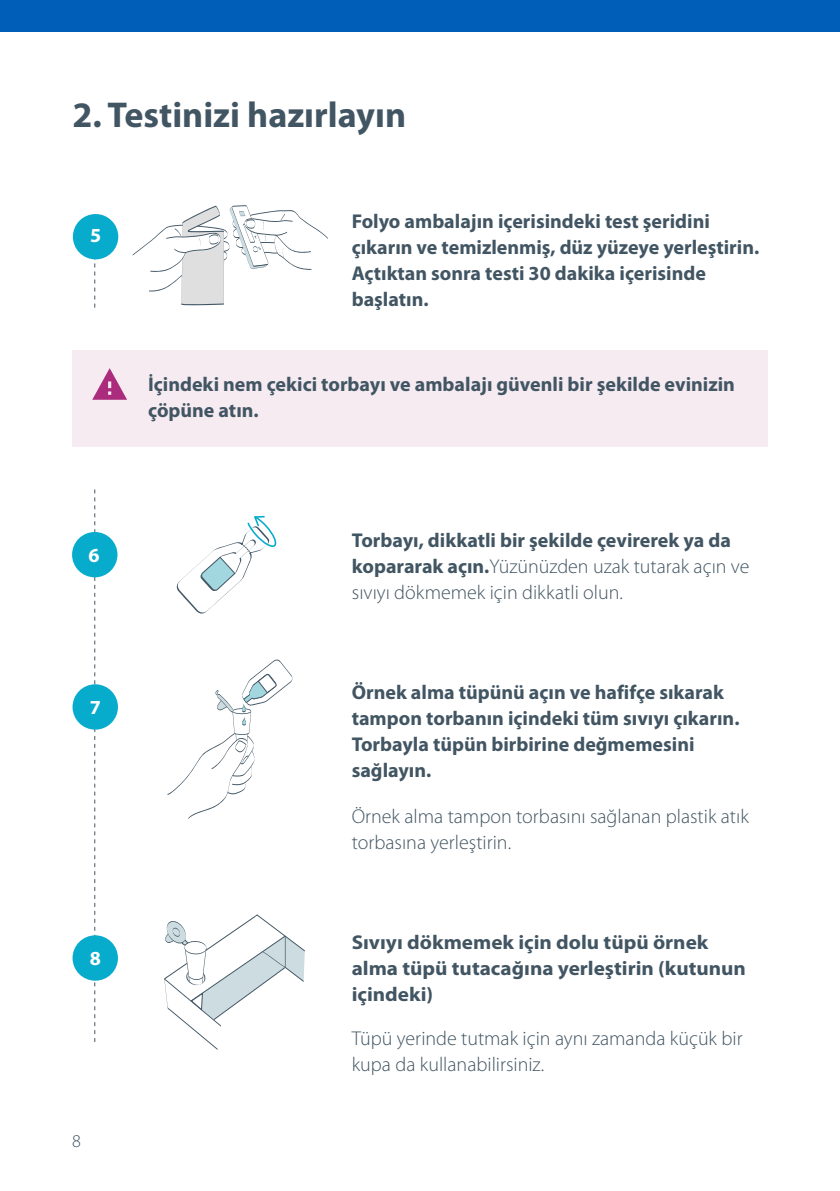
<style>
.page{position:relative;width:840px;height:1191px;background:#fff}
.page>*{position:absolute;margin:0;border:0;box-sizing:border-box;transform-origin:0 0}
.Heading_2__h2{font:700 36px "Myriad Pro";color:#425563}
.Paragraph_Black__p{font:300 20px/26px "Myriad Pro";color:#425563}
.Paragraph_Bold__p{font:700 20px/26px "Myriad Pro";color:#425563}
.Paragraph_Black__p-2{font:700 20px/26px "Myriad Pro";color:#425563}
.Paragraph_Bold__p-2{font:700 20px/26px "Myriad Pro";color:#425563;scale:1.06 1}
.Paragraph_White__p{font:700 20px "Myriad Pro";color:#fff}
.Page_number__p{font:300 18px "Myriad Pro";color:#425563}
.s1{font-weight:700}
</style>
<div class="page">
<svg style="left:94px;top:489px;width:1px;height:553px"></svg>
<svg style="left:94px;top:259px;width:1px;height:49px"></svg>
<div style="left:73px;top:214px;width:45px;height:45px;background:#07accd;border-radius:50%"></div>
<div style="left:72px;top:684px;width:46px;height:45px;background:#07accd;border-radius:50%"></div>
<div style="left:72px;top:935px;width:46px;height:45px;background:#07accd;border-radius:50%"></div>
<div style="left:72px;top:532px;width:45px;height:45px;background:#07accd;border-radius:50%"></div>
<svg style="left:132px;top:205px;width:196px;height:100px"></svg>
<div style="left:72px;top:350px;width:695px;height:96px;background:#f5ebf1"></div>
<svg style="left:92px;top:368px;width:35px;height:32px"></svg>
<svg style="left:176px;top:515px;width:101px;height:99px"></svg>
<svg style="left:167px;top:659px;width:125px;height:160px"></svg>
<svg style="left:164px;top:914px;width:141px;height:136px"></svg>
<div style="left:0;top:0;width:839px;height:31px;background:#005eb8"></div>
<h3 class="Heading_2__h2" style="left:72px;top:92px;width:335px">2. Testinizi hazırlayın</h3>
<h2 class="Paragraph_White__p" style="left:90px;top:222px;width:13px">5</h2>
<h2 class="Paragraph_White__p" style="left:89px;top:542px;width:13px">6</h2>
<h2 class="Paragraph_White__p" style="left:90px;top:694px;width:13px">7</h2>
<h2 class="Paragraph_White__p" style="left:90px;top:945px;width:13px">8</h2>
<p class="Page_number__p" style="left:72px;top:1130px;width:10px">8</p>
<h3 class="Paragraph_Bold__p" style="left:351px;top:208px;width:409px">Folyo ambalajın içerisindeki test şeridini çıkarın ve temizlenmiş, düz yüzeye yerleştirin.<br>Açtıktan sonra testi 30 dakika içerisinde başlatın.</h3>
<h3 class="Paragraph_Bold__p" style="left:148px;top:371px;width:588px">İçindeki nem çekici torbayı ve ambalajı güvenli bir şekilde evinizin çöpüne atın.</h3>
<p class="Paragraph_Black__p" style="left:352px;top:527px;width:399px"><span class="s1">Torbayı, dikkatli bir şekilde çevirerek ya da kopararak açın.</span>Yüzünüzden uzak tutarak açın ve sıvıyı dökmemek için dikkatli olun.</p>
<p class="Paragraph_Black__p-2" style="left:351px;top:679px;width:389px">Örnek alma tüpünü açın ve hafifçe sıkarak tampon torbanın içindeki tüm sıvıyı çıkarın.<br>Torbayla tüpün birbirine değmemesini sağlayın.</p>
<p class="Paragraph_Black__p" style="left:351px;top:804px;width:398px">Örnek alma tampon torbasını sağlanan plastik atık torbasına yerleştirin.</p>
<h3 class="Paragraph_Bold__p-2" style="left:351px;top:929px;width:373px">Sıvıyı dökmemek için dolu tüpü örnek alma tüpü tutacağına yerleştirin (kutunun içindeki)</h3>
<p class="Paragraph_Black__p" style="left:351px;top:1026px;width:392px">Tüpü yerinde tutmak için aynı zamanda küçük bir kupa da kullanabilirsiniz.</p>
</div>
